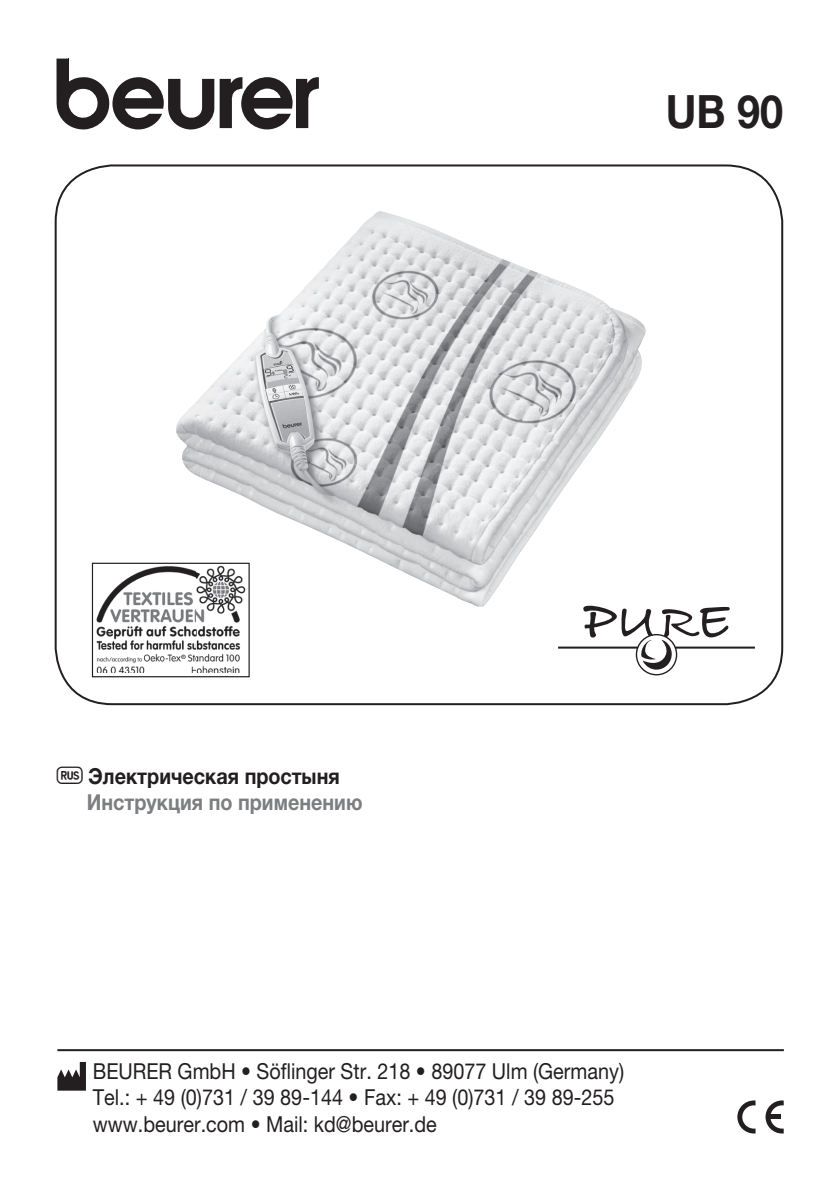
<style>
.page{position:relative;width:840px;height:1191px;background:#fff}
.page>*{position:absolute;margin:0;border:0;box-sizing:border-box;transform-origin:0 0}
.t1{font:700 46px "Helvetica Neue LT Pro";color:#231f20;scale:.9 1}
.t2{font:22px/26.4px "Helvetica Neue LT Pro";color:#231f20;scale:.9 1}
.t3{font:700 22px/26px "Helvetica Neue LTW1 G";color:#7c7e81;scale:.9 1}
.s1{font-family:"Laend Beurer 2012";font-size:26px;color:#231f20}
.s2{color:#231f20}
</style>
<div class="page">
<svg style="left:56px;top:59px;width:263px;height:70px"></svg>
<hr style="left:57px;top:1049px;width:726px;height:2px;background:#231f20">
<svg style="left:765px;top:1100px;width:18px;height:33px"></svg>
<div style="left:769px;top:1114px;width:11px;height:5px;background:#231f20"></div>
<svg style="left:737px;top:1100px;width:18px;height:33px"></svg>
<svg style="left:57px;top:1062px;width:29px;height:28px"></svg>
<img style="left:96px;top:566px;width:145px;height:107px">
<div style="left:92px;top:562px;width:157px;height:115px;border:1px solid #231f20"></div>
<img style="left:174px;top:211px;width:472px;height:397px">
<svg style="left:557px;top:601px;width:197px;height:74px"></svg>
<h1 class="t1" style="left:665px;top:83px;width:132px">UB 90</h1>
<p class="t3" style="left:87px;top:763px;width:308px;text-indent:-30px"><span class="s1">r</span> <span class="s2">Электрическая простыня<br></span>Инструкция по применению</p>
<p class="t2" style="left:93px;top:1057px;width:591px">BEURER GmbH • Söflinger Str. 218 • 89077 Ulm (Germany)<br>Tel.: + 49 (0)731 / 39 89-144 • Fax: + 49 (0)731 / 39 89-255 www.beurer.com • Mail: kd@beurer.de</p>
</div>
